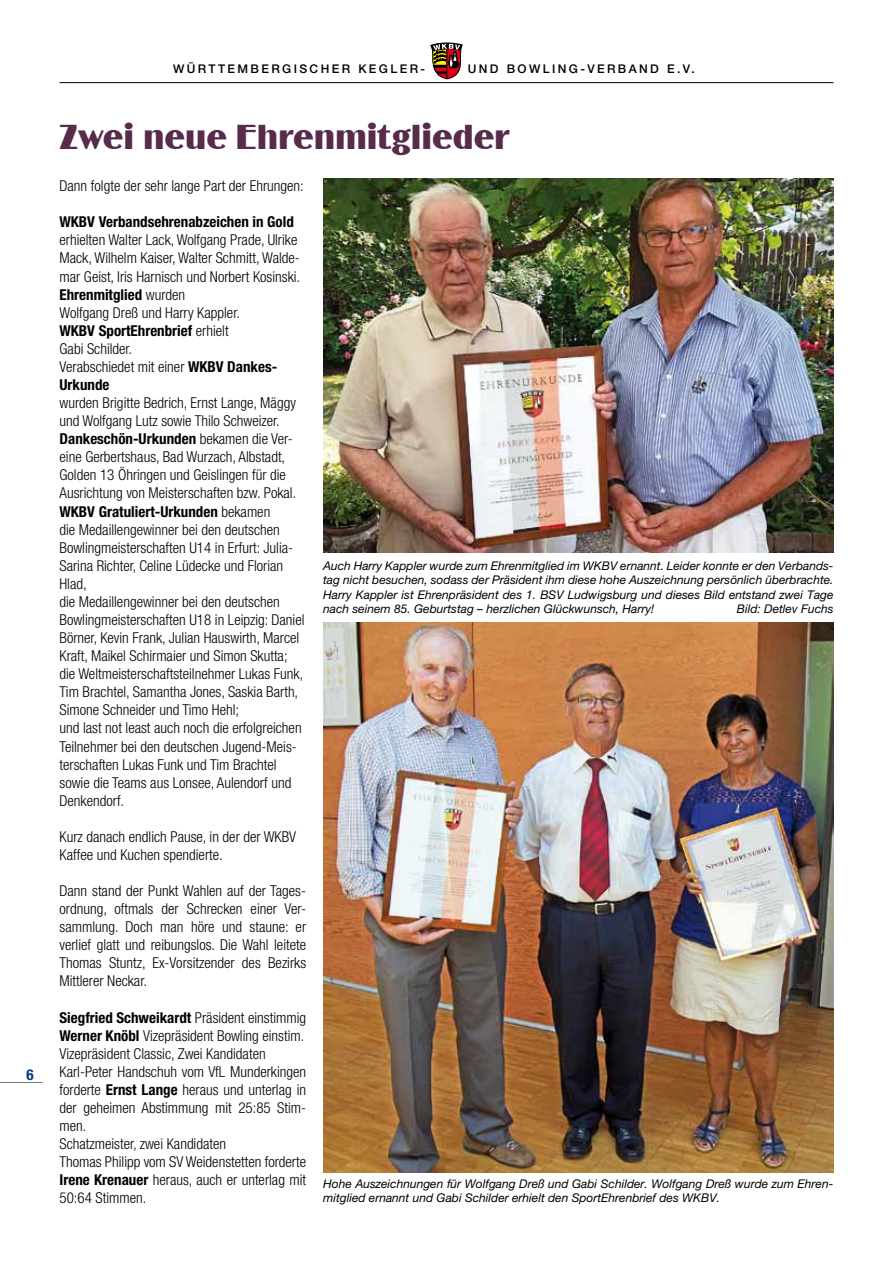
<style>
.page{position:relative;width:893px;height:1263px;background:#fff}
.page>*{position:absolute;margin:0;border:0;box-sizing:border-box;transform-origin:0 0}
.t1{font:36px "Binner D";color:#572c4b}
.t2{font:300 condensed 15px/18px "Helvetica Neue LT Pro";color:#000}
.t3{font:700 condensed 15px "Helvetica Neue LT Pro";color:#000}
.t4{font:700 condensed 15px "Helvetica Neue LT Pro";color:#003882}
.t5{font:italic 12px/14.4px "Helvetica Neue LT Pro";color:#000}
.t6{font:500 12px "Helvetica Neue LT Pro";letter-spacing:.2em;color:#000}
.s1{font-weight:700}
</style>
<div class="page">
<hr style="left:0;top:1082px;width:43px;height:1px;background:#6e7c70">
<hr style="left:60px;top:82px;width:773px;height:1px;background:#000">
<svg style="left:430px;top:43px;width:33px;height:36px"></svg>
<img style="left:323px;top:179px;width:510px;height:373px">
<img style="left:323px;top:623px;width:510px;height:549px">
<p class="t4" style="left:26px;top:1066px;width:9px">6</p>
<p class="t6" style="left:173px;top:62px;width:254px">WÜRTTEMBERGISCHER KEGLER-</p>
<p class="t6" style="left:468px;top:62px;width:228px">UND BOWLING-VERBAND E.V.</p>
<h1 class="t1" style="left:60px;top:117px;width:452px">Zwei neue Ehrenmitglieder</h1>
<p class="t2" style="left:60px;top:177px;width:246px">Dann folgte der sehr lange Part der Ehrungen:</p>
<p class="t3" style="left:60px;top:213px;width:236px">WKBV Verbandsehrenabzeichen in Gold</p>
<p class="t2" style="left:60px;top:231px;width:242px">erhielten Walter Lack, Wolfgang Prade, Ulrike<br>Mack, Wilhelm Kaiser, Walter Schmitt, Walde&shy;mar Geist, Iris Harnisch und Norbert Kosinski.<br><span class="s1">Ehrenmitglied</span> wurden<br>Wolfgang Dreß und Harry Kappler.<br><span class="s1">WKBV SportEhrenbrief</span> erhielt<br>Gabi Schilder.<br>Verabschiedet mit einer <span class="s1">WKBV Dankes-<br>Urkunde</span></p>
<p class="t2" style="left:60px;top:394px;width:247px">wurden Brigitte Bedrich, Ernst Lange, Mäggy und Wolfgang Lutz sowie Thilo Schweizer.<br><span class="s1">Dankeschön-Urkunden</span> bekamen die Ver&shy;eine Gerbertshaus, Bad Wurzach, Albstadt, Golden 13 Öhringen und Geislingen für die Ausrichtung von Meisterschaften bzw. Pokal.<br><span class="s1">WKBV Gratuliert-Urkunden</span> bekamen<br>die Medaillengewinner bei den deutschen Bowlingmeisterschaften U14 in Erfurt: Julia-Sarina Richter, Celine Lüdecke und Florian Hlad,<br>die Medaillengewinner bei den deutschen Bowlingmeisterschaften U18 in Leipzig: Daniel Börner, Kevin Frank, Julian Hauswirth, Marcel Kraft, Maikel Schirmaier und Simon Skutta; die Weltmeisterschaftsteilnehmer Lukas Funk, Tim Brachtel, Samantha Jones, Saskia Barth, Simone Schneider und Timo Hehl;<br>und last not least auch noch die erfolgreichen Teilnehmer bei den deutschen Jugend-Meis&shy;terschaften Lukas Funk und Tim Brachtel sowie die Teams aus Lonsee, Aulendorf und Denkendorf.</p>
<p class="t2" style="left:60px;top:827px;width:238px">Kurz danach endlich Pause, in der der WKBV<br>Kaffee und Kuchen spendierte.</p>
<p class="t2" style="left:60px;top:881px;width:248px;text-align:justify">Dann stand der Punkt Wahlen auf der Tages&shy;ordnung, oftmals der Schrecken einer Ver&shy;sammlung. Doch man höre und staune: er verlief glatt und reibungslos. Die Wahl leitete Thomas Stuntz, Ex-Vorsitzender des Bezirks Mittlerer Neckar.</p>
<p class="t2" style="left:60px;top:1008px;width:248px"><span class="s1">Siegfried Schweikardt</span> Präsident einstimmig <span class="s1">Werner Knöbl</span> Vizepräsident Bowling einstim.<br>Vizepräsident Classic, Zwei Kandidaten Karl-Peter Handschuh vom VfL Munderkingen forderte <span class="s1">Ernst Lange</span> heraus und unterlag in der geheimen Abstimmung mit 25:85 Stim&shy;men.<br>Schatzmeister, zwei Kandidaten<br>Thomas Philipp vom SV Weidenstetten forderte <span class="s1">Irene Krenauer</span> heraus, auch er unterlag mit 50:64 Stimmen.</p>
<p class="t5" style="left:323px;top:558px;width:512px;text-align:justify">Auch Harry Kappler wurde zum Ehrenmitglied im WKBV ernannt. Leider konnte er den Verbands&shy;tag nicht besuchen, sodass der Präsident ihm diese hohe Auszeichnung persönlich überbrachte.<br>Harry Kappler ist Ehrenpräsident des 1. BSV Ludwigsburg und dieses Bild entstand zwei Tage nach seinem 85. Geburtstag – herzlichen Glückwunsch, Harry!</p>
<p class="t5" style="left:737px;top:601px;width:98px">Bild: Detlev Fuchs</p>
<p class="t5" style="left:323px;top:1176px;width:512px">Hohe Auszeichnungen für Wolfgang Dreß und Gabi Schilder. Wolfgang Dreß wurde zum Ehren&shy;mitglied ernannt und Gabi Schilder erhielt den SportEhrenbrief des WKBV.</p>
</div>
